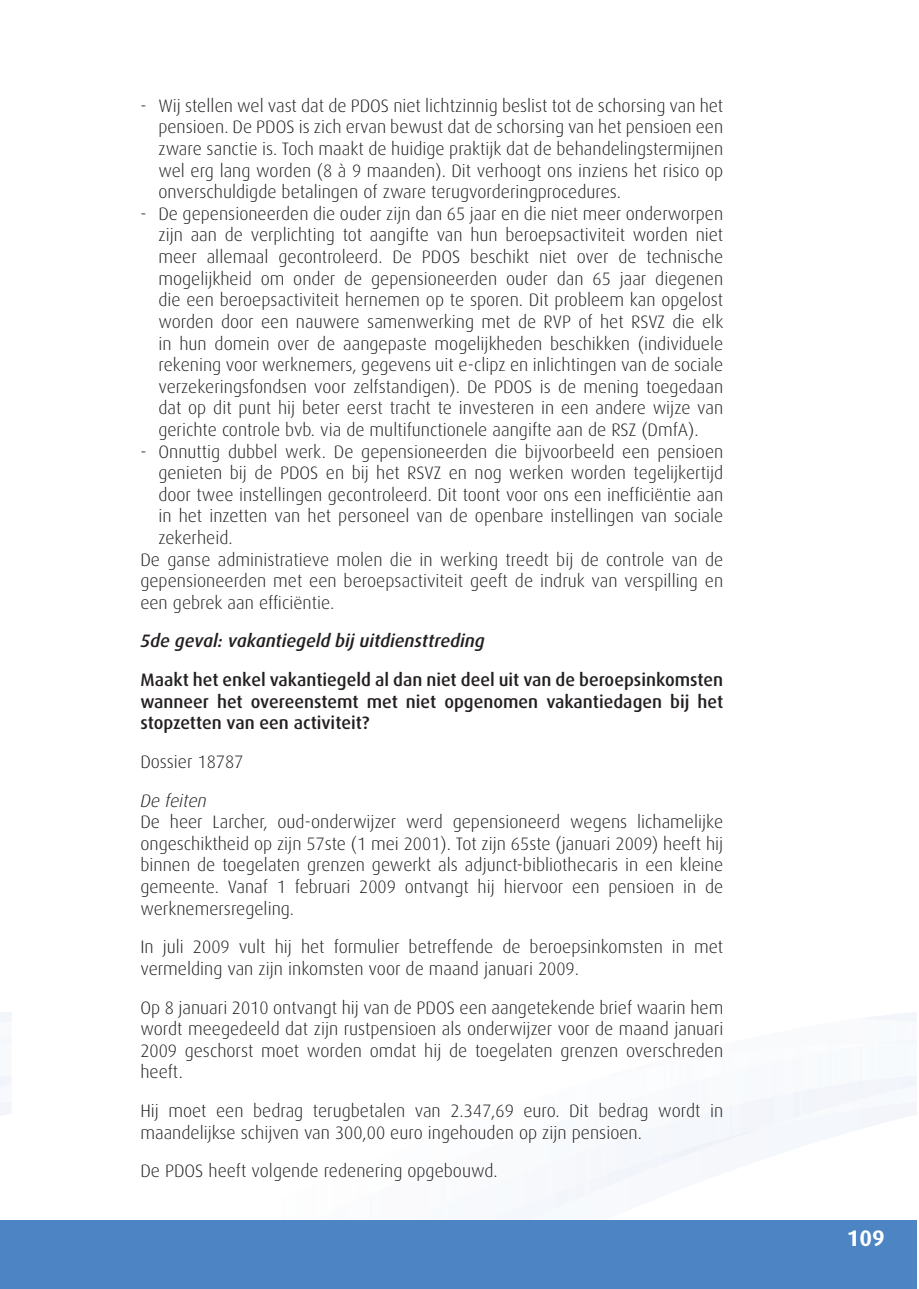
<style>
.page{position:relative;width:919px;height:1289px;background:#fff}
.page>*{position:absolute;margin:0;border:0;box-sizing:border-box;transform-origin:0 0}
.t1{font:700 22.5px "Dax";color:#fff}
.t2{font:300 18px/21.6px "Dax";color:#231f20;text-align:justify}
.t3{font:500 18px/21.6px "Dax";color:#231f20;text-align:justify}
.t4{font:italic 500 18px "Dax";color:#231f20}
.t5{font:italic 300 18px "Dax";color:#231f20}
</style>
<div class="page">
<svg style="left:0;top:1102px;width:11px;height:14px"></svg>
<svg style="left:0;top:1012px;width:11px;height:9px"></svg>
<svg style="left:0;top:1076px;width:11px;height:10px"></svg>
<svg style="left:0;top:1038px;width:11px;height:7px"></svg>
<svg style="left:860px;top:1012px;width:56px;height:7px"></svg>
<div style="left:0;top:1220px;width:916px;height:68px;background:#4d84c4"></div>
<p class="t2" style="left:158px;top:95px;width:566px;text-indent:-18px">- Wij stellen wel vast dat de PDOS niet lichtzinnig beslist tot de schorsing van het pensioen. De PDOS is zich ervan bewust dat de schorsing van het pensioen een zware sanctie is. Toch maakt de huidige praktijk dat de behandelingstermijnen wel erg lang worden (8 à 9 maanden). Dit verhoogt ons inziens het risico op onverschuldigde betalingen of zware terugvorderingprocedures.</p>
<p class="t2" style="left:158px;top:203px;width:566px;text-indent:-18px">- De gepensioneerden die ouder zijn dan 65 jaar en die niet meer onderworpen zijn aan de verplichting tot aangifte van hun beroepsactiviteit worden niet meer allemaal gecontroleerd. De PDOS beschikt niet over de technische mogelijkheid om onder de gepensioneerden ouder dan 65 jaar diegenen die een beroepsactiviteit hernemen op te sporen. Dit probleem kan opgelost worden door een nauwere samenwerking met de RVP of het RSVZ die elk in hun domein over de aangepaste mogelijkheden beschikken (individuele rekening voor werknemers, gegevens uit e-clipz en inlichtingen van de sociale verzekeringsfondsen voor zelfstandigen). De PDOS is de mening toegedaan dat op dit punt hij beter eerst tracht te investeren in een andere wijze van gerichte controle bvb. via de multifunctionele aangifte aan de RSZ (DmfA).</p>
<p class="t2" style="left:140px;top:441px;width:584px">- Onnuttig dubbel werk. De gepensioneerden die bijvoorbeeld een pensioen</p>
<p class="t2" style="left:158px;top:462px;width:566px">genieten bij de PDOS en bij het RSVZ en nog werken worden tegelijkertijd</p>
<p class="t2" style="left:158px;top:484px;width:566px">door twee instellingen gecontroleerd. Dit toont voor ons een inefficiëntie aan</p>
<p class="t2" style="left:158px;top:505px;width:566px">in het inzetten van het personeel van de openbare instellingen van sociale</p>
<p class="t2" style="left:158px;top:527px;width:76px">zekerheid.</p>
<p class="t2" style="left:140px;top:549px;width:584px">De ganse administratieve molen die in werking treedt bij de controle van de</p>
<p class="t2" style="left:140px;top:570px;width:584px">gepensioneerden met een beroepsactiviteit geeft de indruk van verspilling en</p>
<p class="t2" style="left:140px;top:592px;width:195px">een gebrek aan efficiëntie.</p>
<p class="t4" style="left:140px;top:631px;width:346px">5de geval: vakantiegeld bij uitdiensttreding</p>
<p class="t3" style="left:140px;top:669px;width:584px">Maakt het enkel vakantiegeld al dan niet deel uit van de beroepsinkomsten wanneer het overeenstemt met niet opgenomen vakantiedagen bij het stopzetten van een activiteit?</p>
<p class="t2" style="left:140px;top:751px;width:105px">Dossier 18787</p>
<p class="t5" style="left:140px;top:790px;width:68px">De feiten</p>
<p class="t2" style="left:140px;top:811px;width:584px">De heer Larcher, oud-onderwijzer werd gepensioneerd wegens lichamelijke ongeschiktheid op zijn 57ste (1 mei 2001). Tot zijn 65ste (januari 2009) heeft hij binnen de toegelaten grenzen gewerkt als adjunct-bibliothecaris in een kleine gemeente. Vanaf 1 februari 2009 ontvangt hij hiervoor een pensioen in de werknemersregeling.</p>
<p class="t2" style="left:140px;top:936px;width:584px">In juli 2009 vult hij het formulier betreffende de beroepsinkomsten in met vermelding van zijn inkomsten voor de maand januari 2009.</p>
<p class="t2" style="left:140px;top:996px;width:584px">Op 8 januari 2010 ontvangt hij van de PDOS een aangetekende brief waarin hem wordt meegedeeld dat zijn rustpensioen als onderwijzer voor de maand januari 2009 geschorst moet worden omdat hij de toegelaten grenzen overschreden heeft.</p>
<p class="t2" style="left:140px;top:1100px;width:584px">Hij moet een bedrag terugbetalen van 2.347,69 euro. Dit bedrag wordt in maandelijkse schijven van 300,00 euro ingehouden op zijn pensioen.</p>
<p class="t2" style="left:140px;top:1160px;width:359px">De PDOS heeft volgende redenering opgebouwd.</p>
<p class="t1" style="left:846px;top:1225px;width:40px">109</p>
</div>
